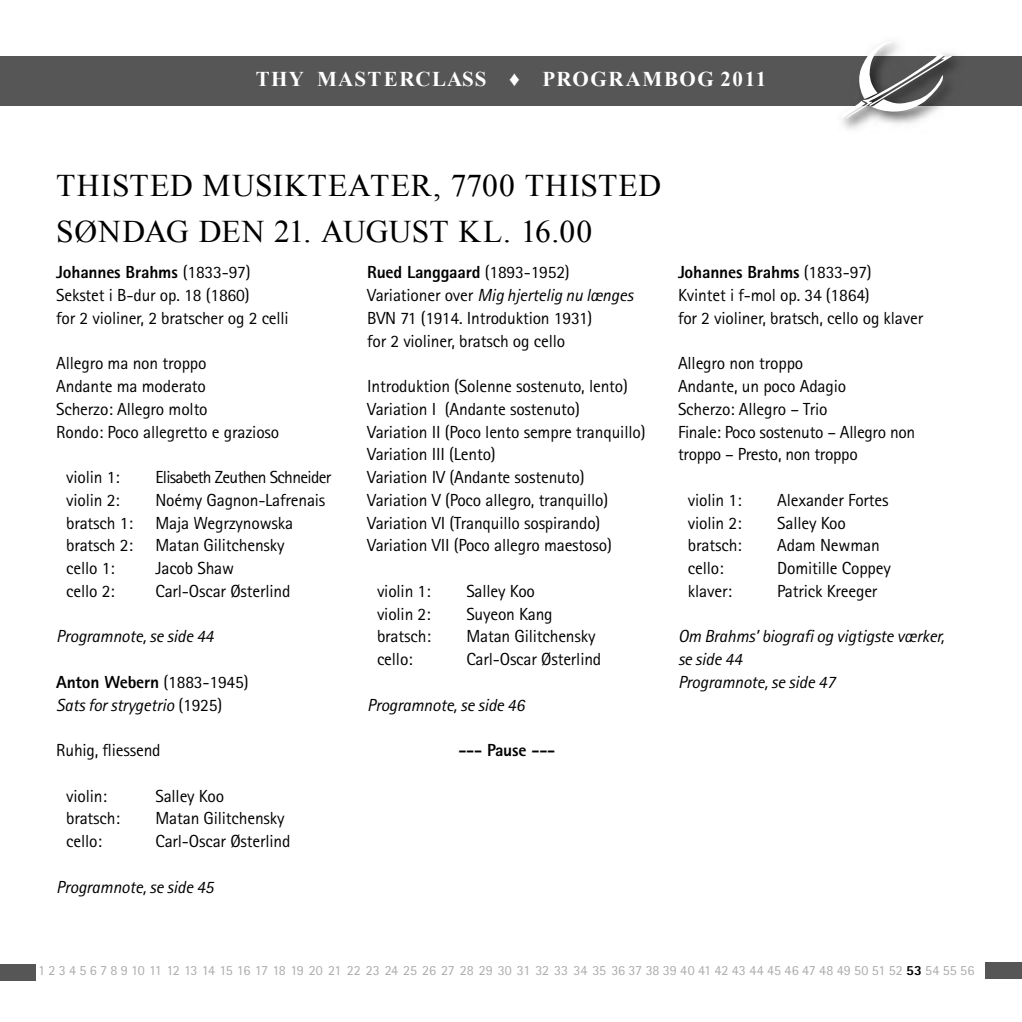
<style>
.page{position:relative;width:1022px;height:1022px;background:#fff}
.page>*{position:absolute;margin:0;border:0;box-sizing:border-box;transform-origin:0 0}
.t1{font:31.5px/45.5px "Times New Roman";letter-spacing:.02em;color:#000}
.t2{font:700 21px "Times New Roman";letter-spacing:.07em;color:#fff}
.t3{font:17.5px/22.8px "Rotis Sans Serif";letter-spacing:-.01em;color:#000}
.t4{font:italic 17.5px/22.8px "Rotis Sans Serif";letter-spacing:-.01em;color:#000}
.t5{font:17.5px "Rotis Sans Serif";letter-spacing:-.04em;color:#000}
.t6{font:800 17.5px "Rotis Sans Serif";letter-spacing:-.01em;color:#000}
.t7{font:14px "Rotis Sans Serif";letter-spacing:-.005em;color:#ababab}
.s1{font-weight:800}
.s2{font-style:italic}
.s3{font-weight:800;color:#000}
</style>
<div class="page">
<div style="left:0;top:56px;width:1022px;height:50px;background:#565656"></div>
<img style="left:842px;top:53px;width:115px;height:76px">
<img style="left:952px;top:56px;width:5px;height:50px">
<svg style="left:842px;top:42px;width:110px;height:77px"></svg>
<div style="left:0;top:964px;width:36px;height:17px;background:#565656"></div>
<div style="left:986px;top:962px;width:36px;height:17px;background:#565656"></div>
<p class="t2" style="left:256px;top:65px;width:512px">THY MASTERCLASS ♦ PROGRAMBOG 2011</p>
<h1 class="t1" style="left:56px;top:163px;width:606px">THISTED MUSIKTEATER, 7700 THISTED<br>SØNDAG DEN 21. AUGUST KL. 16.00</h1>
<p class="t3" style="left:56px;top:261px;width:234px"><span class="s1">Johannes Brahms</span> (1833-97)<br>Sekstet i B-dur op. 18 (1860)<br>for 2 violiner, 2 bratscher og 2 celli</p>
<p class="t3" style="left:56px;top:352px;width:225px">Allegro ma non troppo<br>Andante ma moderato<br>Scherzo: Allegro molto<br>Rondo: Poco allegretto e grazioso</p>
<p class="t3" style="left:66px;top:466px;width:55px">violin 1:</p>
<p class="t5" style="left:155px;top:467px;width:177px">Elisabeth Zeuthen Schneider</p>
<p class="t3" style="left:66px;top:488px;width:55px">violin 2:</p>
<p class="t3" style="left:155px;top:488px;width:171px">Noémy Gagnon-Lafrenais</p>
<p class="t3" style="left:66px;top:511px;width:68px">bratsch 1:</p>
<p class="t3" style="left:155px;top:511px;width:139px">Maja Wegrzynowska</p>
<p class="t3" style="left:66px;top:534px;width:68px">bratsch 2:</p>
<p class="t3" style="left:155px;top:534px;width:131px">Matan Gilitchensky</p>
<p class="t3" style="left:66px;top:557px;width:50px">cello 1:</p>
<p class="t3" style="left:155px;top:557px;width:80px">Jacob Shaw</p>
<p class="t3" style="left:66px;top:579px;width:50px">cello 2:</p>
<p class="t3" style="left:155px;top:579px;width:137px">Carl-Oscar Østerlind</p>
<p class="t4" style="left:56px;top:625px;width:159px">Programnote, se side 44</p>
<p class="t3" style="left:56px;top:670px;width:194px"><span class="s1">Anton Webern</span> (1883-1945)<br><span class="s2">Sats for strygetrio</span> (1925)</p>
<p class="t3" style="left:56px;top:739px;width:106px">Ruhig, fliessend</p>
<p class="t3" style="left:66px;top:784px;width:42px">violin:</p>
<p class="t3" style="left:155px;top:784px;width:70px">Salley Koo</p>
<p class="t3" style="left:66px;top:807px;width:55px">bratsch:</p>
<p class="t3" style="left:155px;top:807px;width:131px">Matan Gilitchensky</p>
<p class="t3" style="left:66px;top:830px;width:37px">cello:</p>
<p class="t3" style="left:155px;top:830px;width:137px">Carl-Oscar Østerlind</p>
<p class="t4" style="left:56px;top:875px;width:159px">Programnote, se side 45</p>
<p class="t3" style="left:367px;top:261px;width:267px"><span class="s1">Rued Langgaard</span> (1893-1952)<br>Variationer over <span class="s2">Mig hjertelig nu længes </span>BVN 71 (1914. Introduktion 1931)<br>for 2 violiner, bratsch og cello</p>
<p class="t3" style="left:367px;top:375px;width:280px">Introduktion (Solenne sostenuto, lento)<br>Variation I (Andante sostenuto)<br>Variation II (Poco lento sempre tranquillo)<br>Variation III (Lento)<br>Variation IV (Andante sostenuto)<br>Variation V (Poco allegro, tranquillo)<br>Variation VI (Tranquillo sospirando)<br>Variation VII (Poco allegro maestoso)</p>
<p class="t3" style="left:377px;top:579px;width:55px">violin 1:</p>
<p class="t3" style="left:466px;top:579px;width:70px">Salley Koo</p>
<p class="t3" style="left:377px;top:602px;width:55px">violin 2:</p>
<p class="t3" style="left:466px;top:602px;width:88px">Suyeon Kang</p>
<p class="t3" style="left:377px;top:625px;width:55px">bratsch:</p>
<p class="t3" style="left:466px;top:625px;width:131px">Matan Gilitchensky</p>
<p class="t3" style="left:377px;top:648px;width:37px">cello:</p>
<p class="t3" style="left:466px;top:648px;width:137px">Carl-Oscar Østerlind</p>
<p class="t4" style="left:367px;top:693px;width:159px">Programnote, se side 46</p>
<p class="t6" style="left:458px;top:739px;width:99px">--- Pause ---</p>
<p class="t3" style="left:678px;top:261px;width:247px"><span class="s1">Johannes Brahms</span> (1833-97)<br>Kvintet i f-mol op. 34 (1864)<br>for 2 violiner, bratsch, cello og klaver</p>
<p class="t3" style="left:678px;top:352px;width:239px">Allegro non troppo<br>Andante, un poco Adagio<br>Scherzo: Allegro – Trio<br>Finale: Poco sostenuto – Allegro non troppo – Presto, non troppo</p>
<p class="t3" style="left:688px;top:488px;width:55px">violin 1:</p>
<p class="t3" style="left:777px;top:488px;width:113px">Alexander Fortes</p>
<p class="t3" style="left:688px;top:511px;width:55px">violin 2:</p>
<p class="t3" style="left:777px;top:511px;width:70px">Salley Koo</p>
<p class="t3" style="left:688px;top:534px;width:55px">bratsch:</p>
<p class="t3" style="left:777px;top:534px;width:104px">Adam Newman</p>
<p class="t3" style="left:688px;top:557px;width:37px">cello:</p>
<p class="t3" style="left:777px;top:557px;width:115px">Domitille Coppey</p>
<p class="t3" style="left:688px;top:579px;width:45px">klaver:</p>
<p class="t3" style="left:777px;top:579px;width:102px">Patrick Kreeger</p>
<p class="t4" style="left:678px;top:625px;width:268px">Om Brahms’ biografi og vigtigste værker, se side 44<br>Programnote, se side 47</p>
<p class="t7" style="left:38px;top:962px;width:938px">1 2 3 4 5 6 7 8 9 10 11 12 13 14 15 16 17 18 19 20 21 22 23 24 25 26 27 28 29 30 31 32 33 34 35 36 37 38 39 40 41 42 43 44 45 46 47 48 49 50 51 52 <span class="s3">53</span> 54 55 56</p>
</div>
